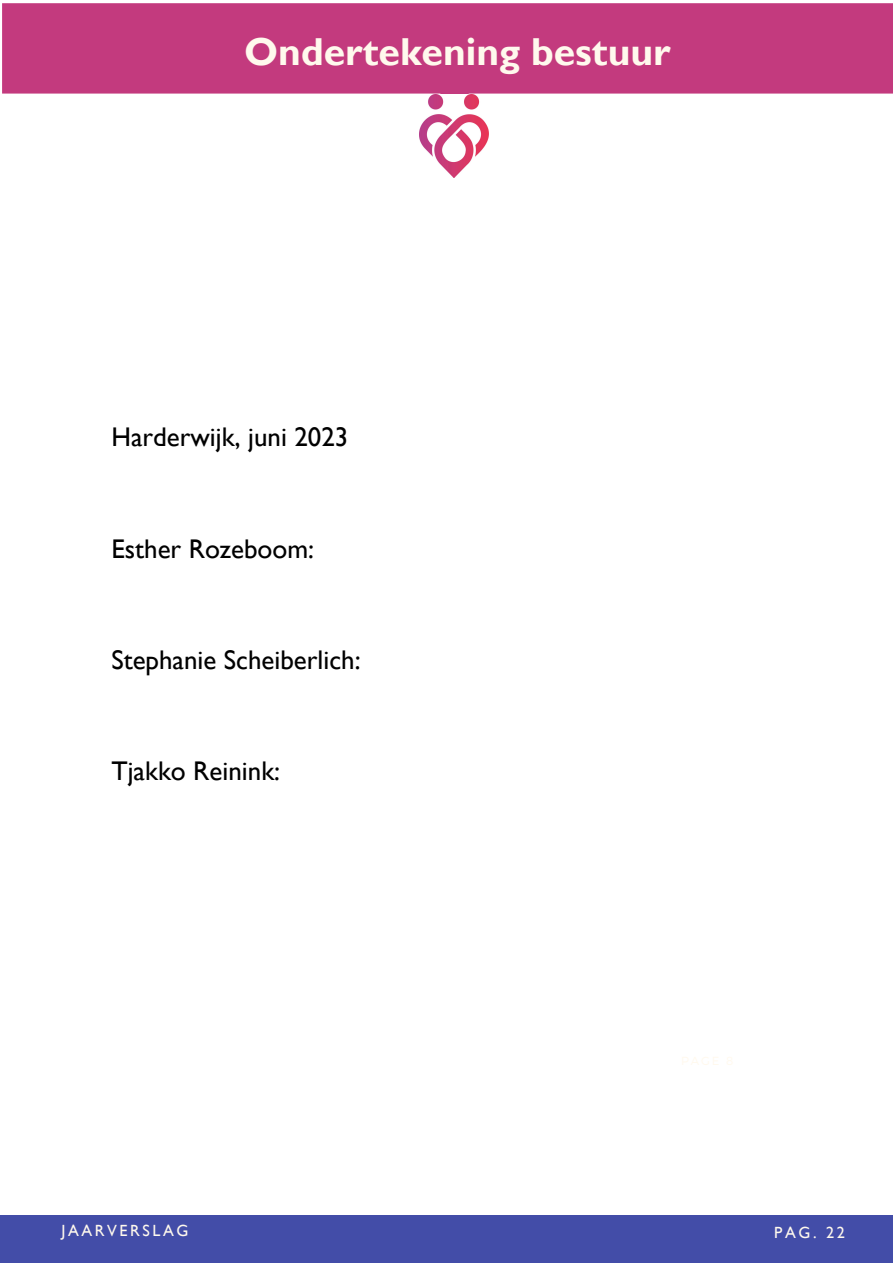
<style>
.page{position:relative;width:893px;height:1264px;background:#fff}
.page>*{position:absolute;margin:0;border:0;box-sizing:border-box;transform-origin:0 0}
.t1{font:700 39px "Gill Sans";color:#fff9ed}
.t2{font:27px "Gill Sans";color:#000}
.t3{font:16.2px "Gill Sans";letter-spacing:.16em;color:#fff9ed}
</style>
<div class="page">
<div style="left:0;top:1215px;width:892px;height:47px;background:#434da8"></div>
<div style="left:2px;top:3px;width:890px;height:92px;background:#c33a7e"></div>
<img style="left:419px;top:95px;width:70px;height:82px">
<p class="t1" style="left:244px;top:29px;width:428px">Ondertekening bestuur</p>
<p class="t2" style="left:111px;top:421px;width:238px">Harderwijk, juni 2023</p>
<p class="t2" style="left:111px;top:532px;width:204px">Esther Rozeboom:</p>
<p class="t2" style="left:111px;top:643px;width:251px">Stephanie Scheiberlich:</p>
<p class="t2" style="left:111px;top:755px;width:170px">Tjakko Reinink:</p>
<p class="t3" style="left:61px;top:1220px;width:129px">JAARVERSLAG</p>
<p class="t3" style="left:774px;top:1222px;width:72px">PAG. 22</p>
</div>
